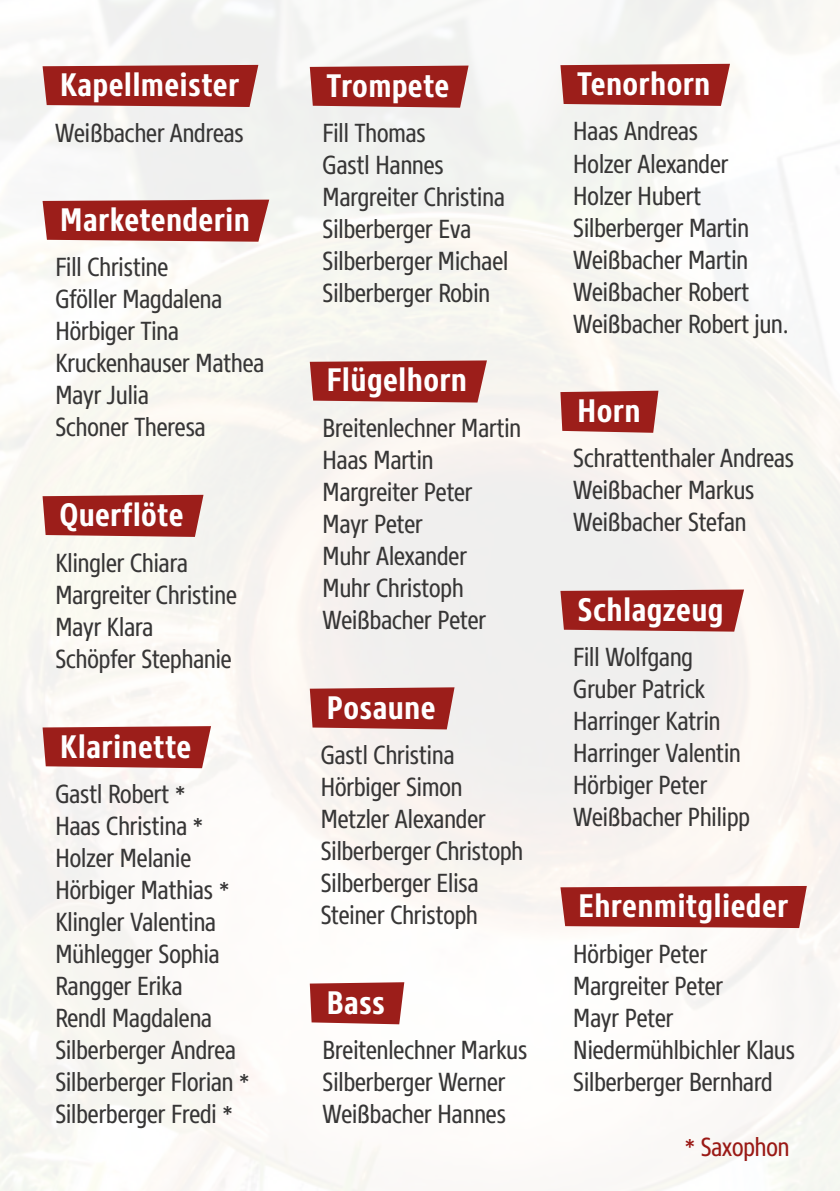
<style>
.page{position:relative;width:840px;height:1191px;background:#fff}
.page>*{position:absolute;margin:0;border:0;box-sizing:border-box;transform-origin:0 0}
.t1{font:700 32.4px "Core Sans N67 Cn";letter-spacing:.03em;color:#fff}
.t2{font:26px/32px "Core Sans N47 Cn";color:#373636}
.t3{font:26px "Core Sans N47 Cn";color:#9a1915}
</style>
<div class="page">
<img style="left:0;top:0;width:839px;height:1191px">
<svg style="left:43px;top:65px;width:215px;height:42px;background:#a12b27"></svg>
<svg style="left:43px;top:200px;width:226px;height:42px;background:#a22c28"></svg>
<svg style="left:43px;top:495px;width:160px;height:42px;background:#a22c28"></svg>
<svg style="left:43px;top:726px;width:168px;height:42px;background:#a22d29"></svg>
<svg style="left:309px;top:66px;width:159px;height:42px;background:#a22d29"></svg>
<svg style="left:309px;top:360px;width:177px;height:42px;background:#a22d29"></svg>
<svg style="left:309px;top:687px;width:145px;height:42px;background:#a22d29"></svg>
<svg style="left:309px;top:982px;width:95px;height:42px;background:#a32f2b"></svg>
<svg style="left:560px;top:64px;width:169px;height:42px;background:#a22c28"></svg>
<svg style="left:560px;top:391px;width:98px;height:42px;background:#a22d29"></svg>
<svg style="left:560px;top:589px;width:183px;height:42px;background:#a22c29"></svg>
<svg style="left:560px;top:886px;width:246px;height:42px;background:#a12a26"></svg>
<p class="t1" style="left:60px;top:64px;width:180px">Kapellmeister</p>
<p class="t2" style="left:55px;top:117px;width:190px">Weißbacher Andreas</p>
<p class="t1" style="left:60px;top:199px;width:191px">Marketenderin</p>
<p class="t2" style="left:55px;top:251px;width:210px">Fill Christine<br>Gföller Magdalena<br>Hörbiger Tina<br>Kruckenhauser Mathea<br>Mayr Julia<br>Schoner Theresa</p>
<p class="t1" style="left:60px;top:494px;width:125px">Querflöte</p>
<p class="t2" style="left:55px;top:547px;width:183px">Klingler Chiara<br>Margreiter Christine<br>Mayr Klara<br>Schöpfer Stephanie</p>
<p class="t1" style="left:60px;top:725px;width:132px">Klarinette</p>
<p class="t2" style="left:55px;top:778px;width:195px">Gastl Robert <sup>*<br></sup>Haas Christina <sup>*<br></sup>Holzer Melanie<br>Hörbiger Mathias <sup>*<br></sup>Klingler Valentina<br>Mühlegger Sophia<br>Rangger Erika<br>Rendl Magdalena<br>Silberberger Andrea<br>Silberberger Florian <sup>*<br></sup>Silberberger Fredi <sup>*</sup></p>
<p class="t1" style="left:327px;top:64px;width:123px">Trompete</p>
<p class="t2" style="left:322px;top:117px;width:187px">Fill Thomas<br>Gastl Hannes<br>Margreiter Christina<br>Silberberger Eva<br>Silberberger Michael<br>Silberberger Robin</p>
<p class="t1" style="left:327px;top:359px;width:141px">Flügelhorn</p>
<p class="t2" style="left:322px;top:412px;width:200px">Breitenlechner Martin<br>Haas Martin<br>Margreiter Peter<br>Mayr Peter<br>Muhr Alexander<br>Muhr Christoph<br>Weißbacher Peter</p>
<p class="t1" style="left:327px;top:686px;width:110px">Posaune</p>
<p class="t2" style="left:320px;top:739px;width:204px">Gastl Christina<br>Hörbiger Simon<br>Metzler Alexander<br>Silberberger Christoph<br>Silberberger Elisa<br>Steiner Christoph</p>
<p class="t1" style="left:326px;top:981px;width:60px">Bass</p>
<p class="t2" style="left:322px;top:1034px;width:206px">Breitenlechner Markus<br>Silberberger Werner<br>Weißbacher Hannes</p>
<p class="t1" style="left:577px;top:62px;width:134px">Tenorhorn</p>
<p class="t2" style="left:573px;top:115px;width:217px">Haas Andreas<br>Holzer Alexander<br>Holzer Hubert<br>Silberberger Martin<br>Weißbacher Martin<br>Weißbacher Robert<br>Weißbacher Robert jun.</p>
<p class="t1" style="left:577px;top:390px;width:64px">Horn</p>
<p class="t2" style="left:573px;top:442px;width:222px">Schrattenthaler Andreas<br>Weißbacher Markus<br>Weißbacher Stefan</p>
<p class="t1" style="left:577px;top:588px;width:147px">Schlagzeug</p>
<p class="t2" style="left:573px;top:641px;width:178px">Fill Wolfgang<br>Gruber Patrick<br>Harringer Katrin<br>Harringer Valentin<br>Hörbiger Peter<br>Weißbacher Philipp</p>
<p class="t1" style="left:578px;top:884px;width:211px">Ehrenmitglieder</p>
<p class="t2" style="left:573px;top:937px;width:223px">Hörbiger Peter<br>Margreiter Peter<br>Mayr Peter<br>Niedermühlbichler Klaus<br>Silberberger Bernhard</p>
<p class="t3" style="left:684px;top:1130px;width:106px"><sup>*</sup> Saxophon</p>
</div>
